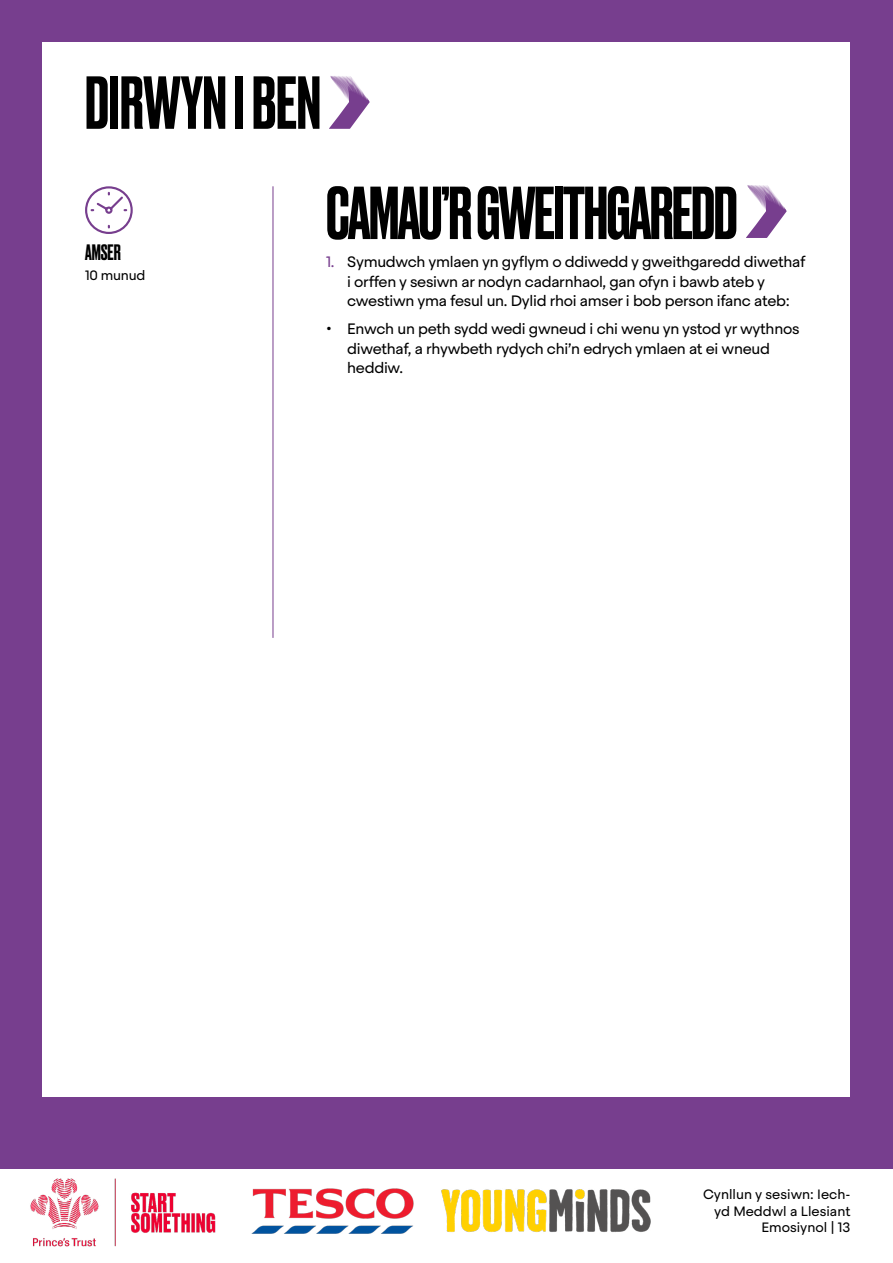
<style>
.page{position:relative;width:893px;height:1263px;background:#fff}
.page>*{position:absolute;margin:0;border:0;box-sizing:border-box;transform-origin:0 0}
.t1{font:500 70.5px "Druk";letter-spacing:-.02em;color:#000}
.t2{font:500 70.5px "Druk";color:#000}
.t3{font:500 21px "Druk";color:#000}
.t4{font:15px/19.5px "Steradian";letter-spacing:-.02em;color:#000}
.t5{font:13.5px/16.2px "Steradian";color:#000;text-align:right}
.s1{color:#773e8e}
</style>
<div class="page">
<div style="left:0;top:0;width:893px;height:1168px;background:#773e8e"></div>
<div style="left:43px;top:43px;width:807px;height:1054px;background:#fff"></div>
<svg style="left:329px;top:76px;width:41px;height:53px"></svg>
<svg style="left:746px;top:185px;width:41px;height:53px"></svg>
<hr style="left:273px;top:186px;width:1px;height:452px;background:#773e8e">
<svg style="left:85px;top:186px;width:48px;height:48px"></svg>
<img style="left:251px;top:1188px;width:163px;height:46px">
<img style="left:441px;top:1189px;width:210px;height:43px">
<img style="left:11px;top:1168px;width:227px;height:79px">
<h1 class="t2" style="left:85px;top:54px;width:237px">DIRWYN I BEN</h1>
<h2 class="t3" style="left:85px;top:237px;width:37px">AMSER</h2>
<p class="t5" style="left:85px;top:267px;width:62px">10 munud</p>
<h1 class="t1" style="left:326px;top:165px;width:413px">CAMAU’R GWEITHGAREDD</h1>
<p class="t4" style="left:347px;top:252px;width:460px;text-indent:-21px"><span class="s1">1.</span> Symudwch ymlaen yn gyflym o ddiwedd y gweithgaredd diwethaf i orffen y sesiwn ar nodyn cadarnhaol, gan ofyn i bawb ateb y cwestiwn yma fesul un. Dylid rhoi amser i bob person ifanc ateb:</p>
<p class="t4" style="left:347px;top:319px;width:454px;text-indent:-21px">• Enwch un peth sydd wedi gwneud i chi wenu yn ystod yr wythnos diwethaf, a rhywbeth rydych chi’n edrych ymlaen at ei wneud heddiw.</p>
<p class="t5" style="left:703px;top:1186px;width:149px">Cynllun y sesiwn: Iech&shy;yd Meddwl a Llesiant<br>Emosiynol | 13</p>
</div>
